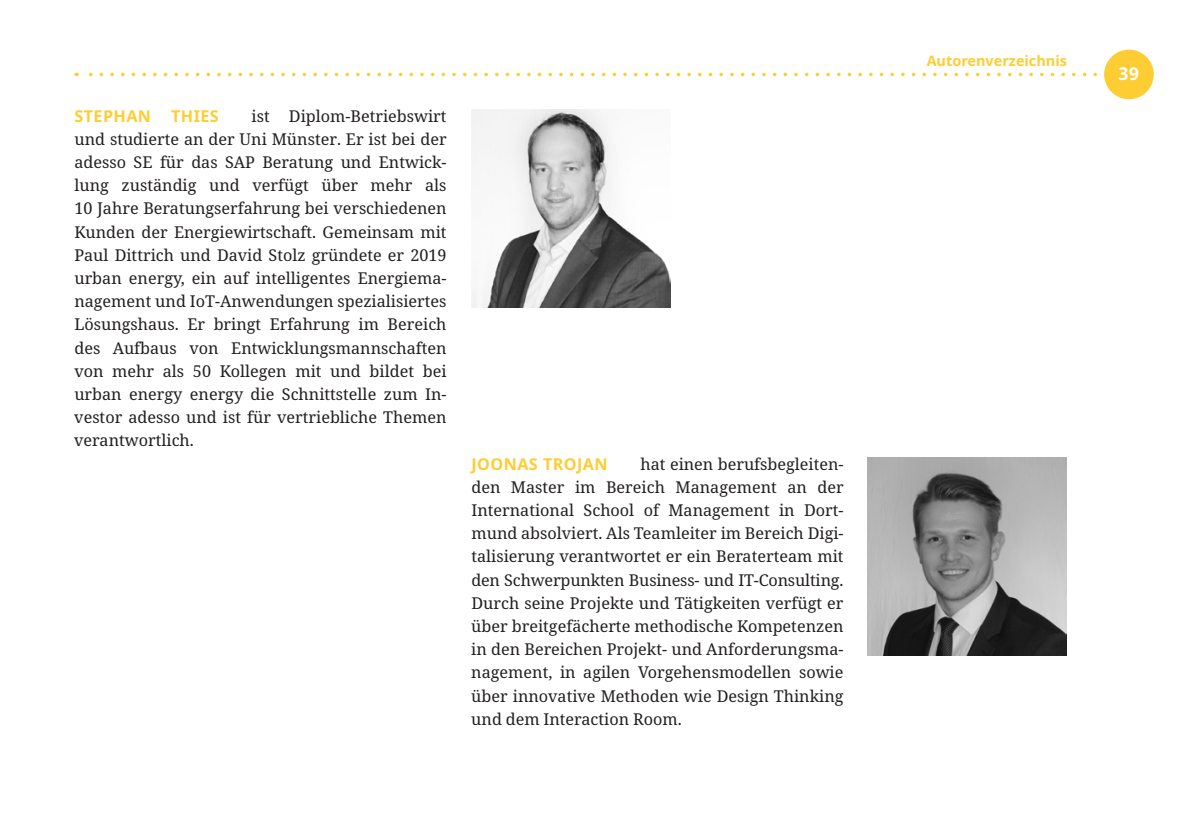
<style>
.page{position:relative;width:1191px;height:819px;background:#fff}
.page>*{position:absolute;margin:0;border:0;box-sizing:border-box;transform-origin:0 0}
.t1{font:700 17.5px "Noto Sans";color:#fff}
.t2{font:16.1px/23.1px "Noto Serif";color:#231f20;text-align:justify}
.t3{font:700 16.1px "Noto Sans";letter-spacing:.025em;color:#fecd33}
.t4{font:700 14.35px "Noto Sans";color:#fecd33}
</style>
<div class="page">
<svg style="left:76px;top:73px;width:1021px;height:3px"></svg>
<div style="left:1104px;top:50px;width:49px;height:49px;background:#fecd33;border-radius:50%"></div>
<img style="left:868px;top:457px;width:198px;height:198px">
<img style="left:472px;top:109px;width:198px;height:199px">
<p class="t2" style="left:74px;top:105px;width:374px;text-indent:177px">ist Diplom-Betriebswirt und studierte an der Uni Münster. Er ist bei der adesso SE für das SAP Beratung und Entwick&shy;lung zuständig und verfügt über mehr als 10 Jahre Beratungserfahrung bei verschiedenen Kunden der Energiewirtschaft. Gemeinsam mit Paul Dittrich und David Stolz gründete er 2019 urban energy, ein auf intelligentes Energiema&shy;nagement und IoT-Anwendungen spezialisiertes Lösungshaus. Er bringt Erfahrung im Bereich des Aufbaus von Entwicklungsmannschaften von mehr als 50 Kollegen mit und bildet bei urban energy energy die Schnittstelle zum In&shy;vestor adesso und ist für vertriebliche Themen verantwortlich.</p>
<p class="t3" style="left:74px;top:104px;width:146px">STEPHAN THIES</p>
<p class="t2" style="left:471px;top:452px;width:374px;text-indent:169px">hat einen berufsbegleiten&shy;den Master im Bereich Management an der International School of Management in Dort&shy;mund absolviert. Als Teamleiter im Bereich Digi&shy;talisierung verantwortet er ein Beraterteam mit den Schwerpunkten Business- und IT-Consulting.<br>Durch seine Projekte und Tätigkeiten verfügt er über breitgefächerte methodische Kompetenzen in den Bereichen Projekt- und Anforderungsma&shy;nagement, in agilen Vorgehensmodellen sowie über innovative Methoden wie Design Thinking und dem Interaction Room.</p>
<p class="t3" style="left:471px;top:452px;width:138px">JOONAS TROJAN</p>
<p class="t4" style="left:926px;top:51px;width:142px">Autorenverzeichnis</p>
<p class="t1" style="left:1118px;top:62px;width:22px">39</p>
</div>
